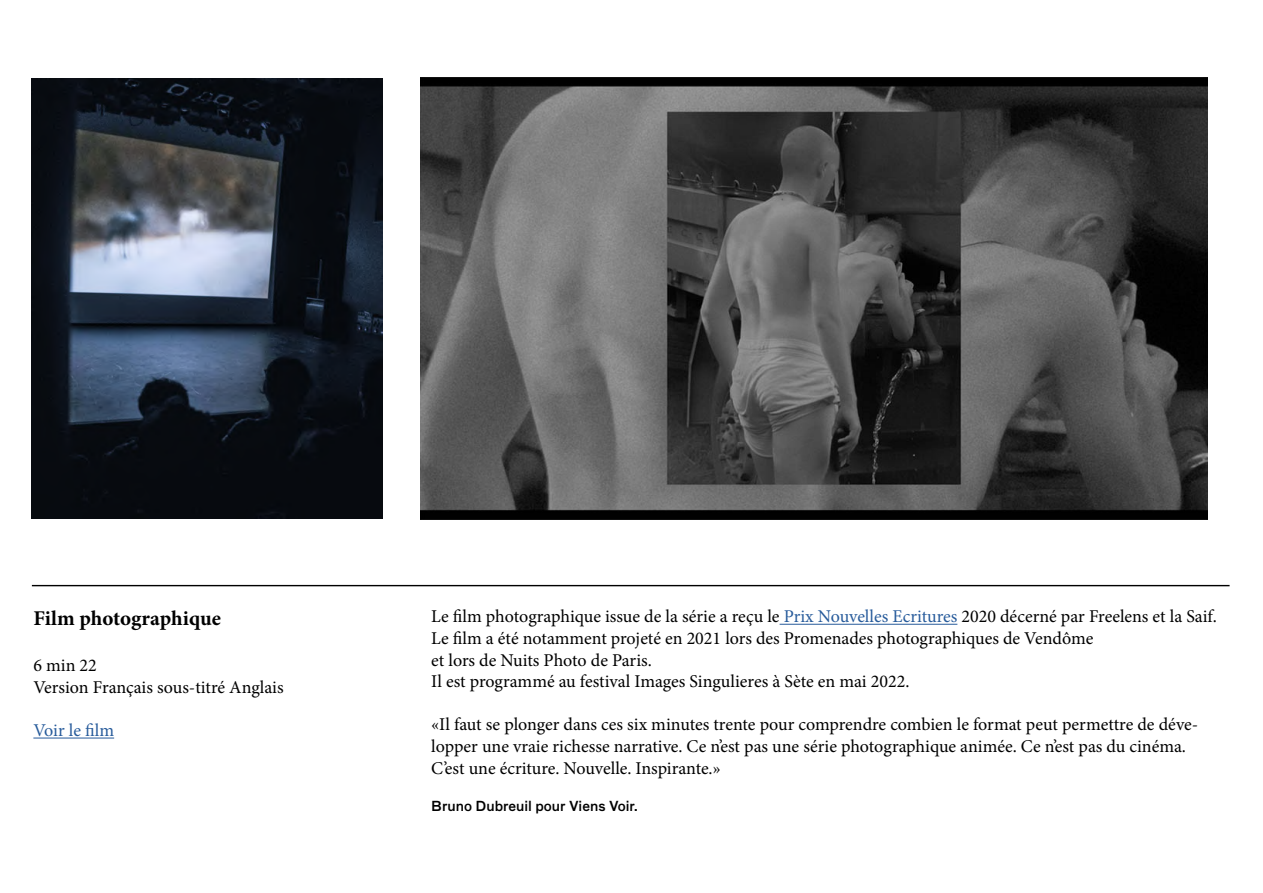
<style>
.page{position:relative;width:1263px;height:893px;background:#fff}
.page>*{position:absolute;margin:0;border:0;box-sizing:border-box;transform-origin:0 0}
.t1{font:700 21px "Minion Pro";color:#000}
.t2{font:18px/21.6px "Minion Pro";color:#000}
.t3{font:18px "Minion Pro";color:#275b9b}
.t4{font:500 13.5px "Bau";color:#000}
.s1{color:#275b9b}
</style>
<div class="page">
<hr style="left:32px;top:585px;width:1197px;height:1px;background:#000">
<hr style="left:780px;top:624px;width:177px;height:1px;background:#275b9b">
<img style="left:420px;top:78px;width:787px;height:441px">
<hr style="left:33px;top:738px;width:81px;height:1px;background:#275b9b">
<img style="left:32px;top:79px;width:351px;height:440px">
<p class="t1" style="left:33px;top:603px;width:189px">Film photographique</p>
<p class="t2" style="left:33px;top:655px;width:252px">6 min 22<br>Version Français sous-titré Anglais</p>
<p class="t3" style="left:33px;top:718px;width:82px">Voir le film</p>
<p class="t2" style="left:431px;top:606px;width:787px">Le film photographique issue de la série a reçu le <span class="s1">Prix Nouvelles Ecritures</span> 2020 décerné par Freelens et la Saif.<br>Le film a été notamment projeté en 2021 lors des Promenades photographiques de Vendôme<br>et lors de Nuits Photo de Paris.<br>Il est programmé au festival Images Singulieres à Sète en mai 2022.</p>
<p class="t2" style="left:431px;top:714px;width:768px">«Il faut se plonger dans ces six minutes trente pour comprendre combien le format peut permettre de déve&shy;lopper une vraie richesse narrative. Ce n’est pas une série photographique animée. Ce n’est pas du cinéma.<br>C’est une écriture. Nouvelle. Inspirante.»</p>
<p class="t4" style="left:431px;top:798px;width:208px">Bruno Dubreuil pour Viens Voir.</p>
</div>
